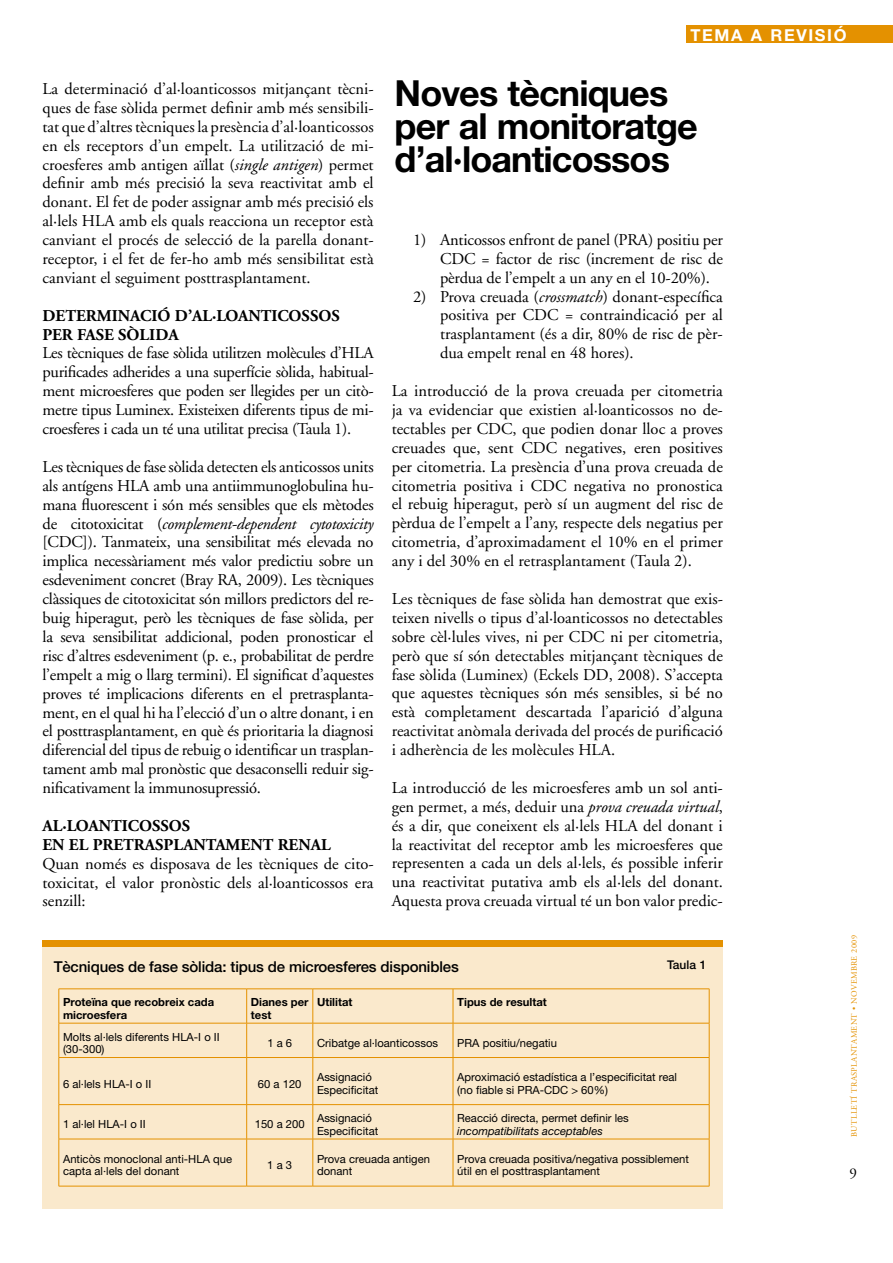
<style>
.page{position:relative;width:893px;height:1263px;background:#fff}
.page>*{position:absolute;margin:0;border:0;box-sizing:border-box;transform-origin:0 0}
.t1{font:700 36px/33px "Helvetica Neue";letter-spacing:-.025em;color:#000}
.t2{font:16.5px/18.9px "Adobe Garamond";color:#000;text-align:justify}
.t3{font:700 16.5px/18.9px "Adobe Garamond";color:#000}
.t4{font:700 16.5px "Helvetica Neue";color:#fff}
.t5{font:500 15px "Helvetica Neue";letter-spacing:-.01em;color:#000}
.t6{font:15px "Adobe Garamond";color:#000}
.t7{font:500 12px "Helvetica Neue";color:#000}
.t8{font:11.25px/12.8px "Helvetica Neue";color:#000}
.t9{font:700 11.25px/12.8px "Helvetica Neue";color:#000}
.t10{font:italic 11.25px "Helvetica Neue";color:#000}
.t11{font:8.25px "Adobe Garamond";letter-spacing:.04em;color:#e49100}
.s1{font-style:italic}
</style>
<div class="page">
<div style="left:43px;top:944px;width:680px;height:265px;background:#fae9cc"></div>
<div style="left:43px;top:940px;width:680px;height:7px;background:#e49100"></div>
<hr style="left:59px;top:988px;width:188px;height:1px;background:#e49100">
<hr style="left:59px;top:989px;width:1px;height:34px;background:#e49100">
<hr style="left:247px;top:988px;width:66px;height:1px;background:#e49100">
<hr style="left:246px;top:989px;width:1px;height:34px;background:#e49100">
<hr style="left:313px;top:988px;width:140px;height:1px;background:#e49100">
<hr style="left:313px;top:989px;width:1px;height:34px;background:#e49100">
<hr style="left:453px;top:988px;width:256px;height:1px;background:#e49100">
<hr style="left:453px;top:989px;width:1px;height:34px;background:#e49100">
<hr style="left:709px;top:989px;width:1px;height:34px;background:#e49100">
<hr style="left:59px;top:1023px;width:188px;height:1px;background:#e49100">
<hr style="left:59px;top:1023px;width:1px;height:34px;background:#e49100">
<hr style="left:247px;top:1023px;width:66px;height:1px;background:#e49100">
<hr style="left:246px;top:1023px;width:1px;height:34px;background:#e49100">
<hr style="left:313px;top:1023px;width:140px;height:1px;background:#e49100">
<hr style="left:313px;top:1023px;width:1px;height:34px;background:#e49100">
<hr style="left:453px;top:1023px;width:256px;height:1px;background:#e49100">
<hr style="left:453px;top:1023px;width:1px;height:34px;background:#e49100">
<hr style="left:709px;top:1023px;width:1px;height:34px;background:#e49100">
<hr style="left:59px;top:1057px;width:188px;height:1px;background:#e49100">
<hr style="left:59px;top:1058px;width:1px;height:46px;background:#e49100">
<hr style="left:247px;top:1057px;width:66px;height:1px;background:#e49100">
<hr style="left:246px;top:1058px;width:1px;height:46px;background:#e49100">
<hr style="left:313px;top:1057px;width:140px;height:1px;background:#e49100">
<hr style="left:313px;top:1058px;width:1px;height:46px;background:#e49100">
<hr style="left:453px;top:1057px;width:256px;height:1px;background:#e49100">
<hr style="left:453px;top:1058px;width:1px;height:46px;background:#e49100">
<hr style="left:709px;top:1058px;width:1px;height:46px;background:#e49100">
<hr style="left:59px;top:1104px;width:188px;height:1px;background:#e49100">
<hr style="left:59px;top:1105px;width:1px;height:34px;background:#e49100">
<hr style="left:247px;top:1104px;width:66px;height:1px;background:#e49100">
<hr style="left:246px;top:1105px;width:1px;height:34px;background:#e49100">
<hr style="left:313px;top:1104px;width:140px;height:1px;background:#e49100">
<hr style="left:313px;top:1105px;width:1px;height:34px;background:#e49100">
<hr style="left:453px;top:1104px;width:256px;height:1px;background:#e49100">
<hr style="left:453px;top:1105px;width:1px;height:34px;background:#e49100">
<hr style="left:709px;top:1105px;width:1px;height:34px;background:#e49100">
<hr style="left:59px;top:1139px;width:188px;height:1px;background:#e49100">
<hr style="left:59px;top:1139px;width:1px;height:47px;background:#e49100">
<hr style="left:247px;top:1139px;width:66px;height:1px;background:#e49100">
<hr style="left:246px;top:1139px;width:1px;height:47px;background:#e49100">
<hr style="left:313px;top:1139px;width:140px;height:1px;background:#e49100">
<hr style="left:313px;top:1139px;width:1px;height:47px;background:#e49100">
<hr style="left:453px;top:1139px;width:256px;height:1px;background:#e49100">
<hr style="left:453px;top:1139px;width:1px;height:47px;background:#e49100">
<hr style="left:709px;top:1139px;width:1px;height:47px;background:#e49100">
<hr style="left:59px;top:1186px;width:188px;height:1px;background:#e49100">
<hr style="left:247px;top:1186px;width:66px;height:1px;background:#e49100">
<hr style="left:313px;top:1186px;width:140px;height:1px;background:#e49100">
<hr style="left:453px;top:1186px;width:256px;height:1px;background:#e49100">
<div style="left:686px;top:25px;width:207px;height:17px;background:#e49100"></div>
<p class="t2" style="left:43px;top:80px;width:333px">La determinació d’al·loanticossos mitjançant tècni&shy;ques de fase sòlida permet definir amb més sensibili&shy;tat que d’altres tècniques la presència d’al·loanticossos en els receptors d’un empelt. La utilització de mi&shy;croesferes amb antigen aïllat (<span class="s1">single antigen</span>) permet definir amb més precisió la seva reactivitat amb el donant. El fet de poder assignar amb més precisió els al·lels HLA amb els quals reacciona un receptor està canviant el procés de selecció de la parella donant&shy;receptor, i el fet de fer-ho amb més sensibilitat està canviant el seguiment posttrasplantament.</p>
<p class="t3" style="left:43px;top:306px;width:299px">DETERMINACIÓ D’AL·LOANTICOSSOS<br>PER FASE SÒLIDA</p>
<p class="t2" style="left:43px;top:344px;width:333px">Les tècniques de fase sòlida utilitzen molècules d’HLA purificades adherides a una superfície sòlida, habitual&shy;ment microesferes que poden ser llegides per un citò&shy;metre tipus Luminex. Existeixen diferents tipus de mi&shy;croesferes i cada un té una utilitat precisa (Taula 1).</p>
<p class="t2" style="left:43px;top:458px;width:333px">Les tècniques de fase sòlida detecten els anticossos units als antígens HLA amb una antiimmunoglobulina hu&shy;mana fluorescent i són més sensibles que els mètodes de citotoxicitat (<span class="s1">complement-dependent cytotoxicity </span>[CDC]). Tanmateix, una sensibilitat més elevada no implica necessàriament més valor predictiu sobre un esdeveniment concret (Bray RA, 2009). Les tècniques clàssiques de citotoxicitat són millors predictors del re&shy;buig hiperagut, però les tècniques de fase sòlida, per la seva sensibilitat addicional, poden pronosticar el risc d’altres esdeveniment (p. e., probabilitat de perdre l’empelt a mig o llarg termini). El significat d’aquestes proves té implicacions diferents en el pretrasplanta&shy;ment, en el qual hi ha l’elecció d’un o altre donant, i en el posttrasplantament, en què és prioritaria la diagnosi diferencial del tipus de rebuig o identificar un trasplan&shy;tament amb mal pronòstic que desaconselli reduir sig&shy;nificativament la immunosupressió.</p>
<p class="t3" style="left:43px;top:816px;width:290px">AL·LOANTICOSSOS<br>EN EL PRETRASPLANTAMENT RENAL</p>
<p class="t2" style="left:43px;top:854px;width:333px">Quan només es disposava de les tècniques de cito&shy;toxicitat, el valor pronòstic dels al·loanticossos era senzill:</p>
<p class="t4" style="left:690px;top:25px;width:14px">tema</p>
<p class="t4" style="left:751px;top:25px;width:97px">arevisió</p>
<h1 class="t1" style="left:395px;top:76px;width:305px">Noves tècniques per al monitoratge d’al·loanticossos</h1>
<p class="t2" style="left:440px;top:231px;width:284px;text-indent:-27px">1) Anticossos enfront de panel (PRA) positiu per CDC = factor de risc (increment de risc de pèrdua de l’empelt a un any en el 10-20%).</p>
<p class="t2" style="left:440px;top:287px;width:284px;text-indent:-27px">2) Prova creuada (<span class="s1">crossmatch</span>) donant-específica positiva per CDC = contraindicació per al trasplantament (és a dir, 80% de risc de pèr&shy;dua empelt renal en 48 hores).</p>
<p class="t2" style="left:392px;top:382px;width:333px">La introducció de la prova creuada per citometria ja va evidenciar que existien al·loanticossos no de&shy;tectables per CDC, que podien donar lloc a proves creuades que, sent CDC negatives, eren positives per citometria. La presència d’una prova creuada de citometria positiva i CDC negativa no pronostica el rebuig hiperagut, però sí un augment del risc de pèrdua de l’empelt a l’any, respecte dels negatius per citometria, d’aproximadament el 10% en el primer any i del 30% en el retrasplantament (Taula 2).</p>
<p class="t2" style="left:392px;top:590px;width:333px">Les tècniques de fase sòlida han demostrat que exis&shy;teixen nivells o tipus d’al·loanticossos no detectables sobre cèl·lules vives, ni per CDC ni per citometria, però que sí són detectables mitjançant tècniques de fase sòlida (Luminex) (Eckels DD, 2008). S’accepta que aquestes tècniques són més sensibles, si bé no està completament descartada l’aparició d’alguna reactivitat anòmala derivada del procés de purificació i adherència de les molècules HLA.</p>
<p class="t2" style="left:392px;top:779px;width:333px">La introducció de les microesferes amb un sol anti&shy;gen permet, a més, deduir una <span class="s1">prova creuada virtual</span>, és a dir, que coneixent els al·lels HLA del donant i la reactivitat del receptor amb les microesferes que representen a cada un dels al·lels, és possible inferir una reactivitat putativa amb els al·lels del donant.<br>Aquesta prova creuada virtual té un bon valor predic-</p>
<p class="t5" style="left:54px;top:958px;width:407px">Tècniques de fase sòlida: tipus de microesferes disponibles</p>
<p class="t7" style="left:667px;top:957px;width:41px">Taula 1</p>
<p class="t9" style="left:63px;top:995px;width:153px">Proteïna que recobreix cada microesfera</p>
<p class="t9" style="left:251px;top:995px;width:59px">Dianes per test</p>
<p class="t9" style="left:317px;top:995px;width:37px">Utilitat</p>
<p class="t9" style="left:457px;top:995px;width:91px">Tipus de resultat</p>
<p class="t8" style="left:63px;top:1030px;width:158px">Molts al·lels diferents HLA-I o II (30-300)</p>
<p class="t8" style="left:267px;top:1036px;width:26px">1 a 6</p>
<p class="t8" style="left:317px;top:1036px;width:123px">Cribatge al·loanticossos</p>
<p class="t8" style="left:457px;top:1036px;width:101px">PRA positiu/negatiu</p>
<p class="t8" style="left:63px;top:1077px;width:90px">6 al·lels HLA-I o II</p>
<p class="t8" style="left:258px;top:1077px;width:45px">60 a 120</p>
<p class="t8" style="left:317px;top:1071px;width:63px">Assignació<br>Especificitat</p>
<p class="t8" style="left:457px;top:1071px;width:221px">Aproximació estadística a l’especificitat real (no fiable si PRA-CDC &gt; 60%)</p>
<p class="t8" style="left:63px;top:1118px;width:84px">1 al·lel HLA-I o II</p>
<p class="t8" style="left:255px;top:1118px;width:51px">150 a 200</p>
<p class="t8" style="left:317px;top:1111px;width:63px">Assignació<br>Especificitat</p>
<p class="t8" style="left:457px;top:1111px;width:173px">Reacció directa, permet definir les</p>
<p class="t10" style="left:457px;top:1124px;width:147px">incompatibilitats acceptables</p>
<p class="t8" style="left:63px;top:1152px;width:170px">Anticòs monoclonal anti-HLA que capta al·lels del donant</p>
<p class="t8" style="left:267px;top:1158px;width:26px">1 a 3</p>
<p class="t8" style="left:317px;top:1152px;width:114px">Prova creuada antigen donant</p>
<p class="t8" style="left:457px;top:1152px;width:233px">Prova creuada positiva/negativa possiblement útil en el posttrasplantament</p>
<p class="t11" style="left:850px;top:1137px;width:203px;rotate:-90deg">BUTLLETÍ TRASPLANTAMENT • NOVEMBRE 2009</p>
<p class="t6" style="left:849px;top:1165px;width:9px">9</p>
</div>
